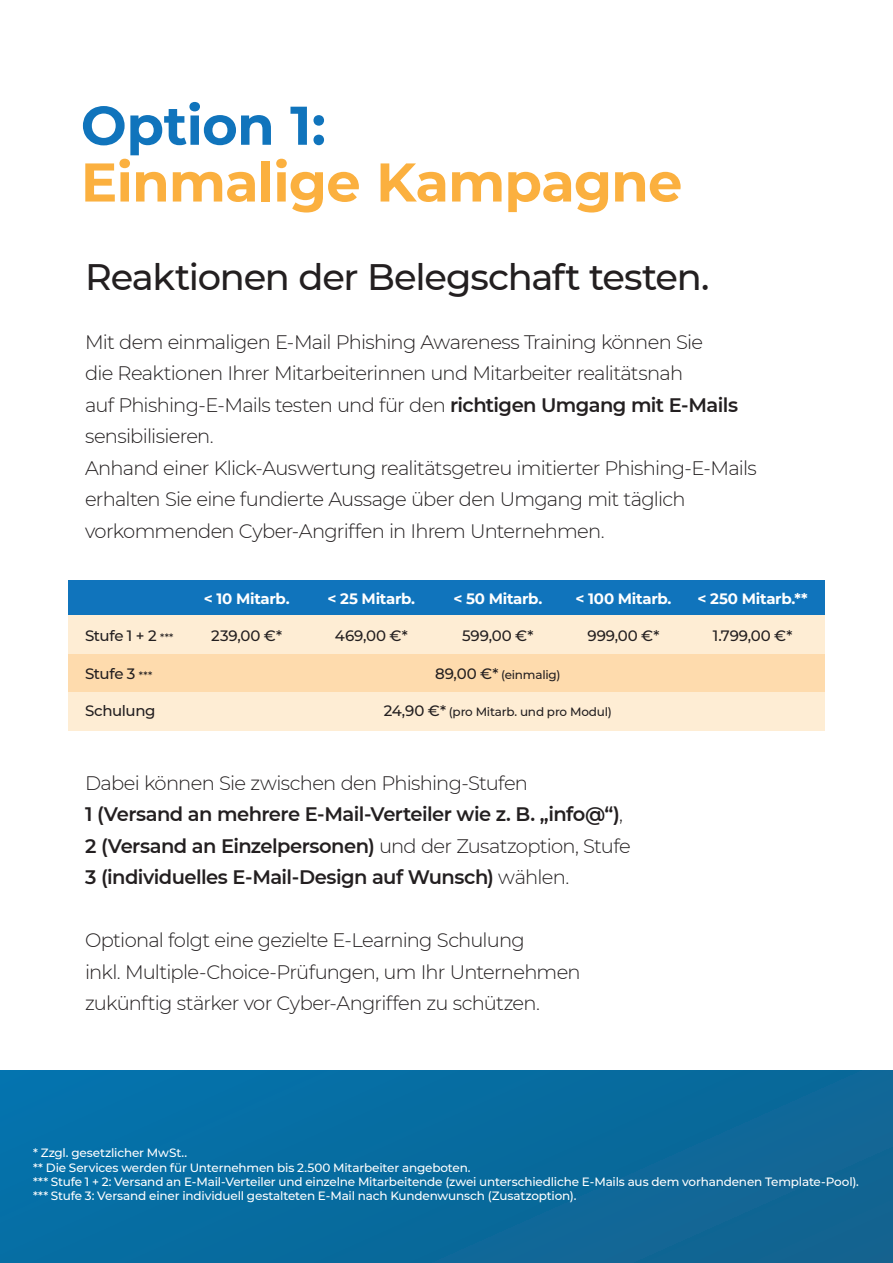
<style>
.page{position:relative;width:893px;height:1263px;background:#fff}
.page>*{position:absolute;margin:0;border:0;box-sizing:border-box;transform-origin:0 0}
.t1{font:700 54.45px "Montserrat";letter-spacing:-.015em;color:#fbb03f}
.t2{font:700 54.45px "Montserrat";letter-spacing:-.01em;color:#1074bc}
.t3{font:500 36.9px "Montserrat";letter-spacing:-.035em;color:#231f20}
.t4{font:300 19.5px/31.5px "Montserrat";letter-spacing:-.035em;color:#231f20}
.t5{font:600 19.5px/31.5px "Montserrat";letter-spacing:-.03em;color:#231f20}
.t6{font:500 15px "Montserrat";letter-spacing:-.015em;color:#231f20}
.t7{font:700 15px "Montserrat";letter-spacing:-.015em;color:#fff}
.t8{font:500 12px/14.4px "Montserrat";letter-spacing:-.015em;color:#fff}
.t9{font:500 12px "Montserrat";letter-spacing:-.02em;color:#231f20}
.s1{font-weight:600}
.s2{font-size:10.5px}
.s3{font-size:15px}
.s4{font-weight:300}
</style>
<div class="page">
<div style="left:0;top:1070px;width:893px;height:193px;background:linear-gradient(to right,#0371a9,#106593)"></div>
<div style="left:68px;top:654px;width:757px;height:39px;background:#fedbad"></div>
<div style="left:68px;top:693px;width:757px;height:38px;background:#feedd4"></div>
<div style="left:68px;top:615px;width:757px;height:38px;background:#feedd4"></div>
<div style="left:68px;top:580px;width:757px;height:34px;background:#1074bc"></div>
<h1 class="t2" style="left:81px;top:86px;width:247px">Option 1:</h1>
<h1 class="t1" style="left:81px;top:143px;width:603px">Einmalige Kampagne</h1>
<h2 class="t3" style="left:85px;top:251px;width:626px">Reaktionen der Belegschaft testen.</h2>
<p class="t4" style="left:85px;top:326px;width:673px">Mit dem einmaligen E-Mail Phishing Awareness Training können Sie<br>die Reaktionen Ihrer Mitarbeiterinnen und Mitarbeiter realitätsnah<br>auf Phishing-E-Mails testen und für den <span class="s1">richtigen Umgang mit E-Mails </span>sensibilisieren.<br>Anhand einer Klick-Auswertung realitätsgetreu imitierter Phishing-E-Mails erhalten Sie eine fundierte Aussage über den Umgang mit täglich vorkommenden Cyber-Angriffen in Ihrem Unternehmen.</p>
<p class="t6" style="left:85px;top:625px;width:90px">Stufe 1 + 2 <span class="s2">***</span></p>
<p class="t6" style="left:85px;top:663px;width:69px">Stufe 3 <span class="s2">***</span></p>
<p class="t6" style="left:85px;top:700px;width:72px">Schulung</p>
<p class="t7" style="left:204px;top:587px;width:87px">&lt; 10 Mitarb.</p>
<p class="t6" style="left:211px;top:625px;width:72px">239,00 €*</p>
<p class="t7" style="left:327px;top:587px;width:89px">&lt; 25 Mitarb.</p>
<p class="t6" style="left:335px;top:625px;width:74px">469,00 €*</p>
<p class="t7" style="left:453px;top:587px;width:90px">&lt; 50 Mitarb.</p>
<p class="t6" style="left:462px;top:625px;width:73px">599,00 €*</p>
<p class="t9" style="left:435px;top:666px;width:127px"><span class="s3">89,00 €*</span> (einmalig)</p>
<p class="t9" style="left:384px;top:703px;width:230px"><span class="s3">24,90 €*</span> (pro Mitarb. und pro Modul)</p>
<p class="t7" style="left:575px;top:587px;width:98px">&lt; 100 Mitarb.</p>
<p class="t6" style="left:587px;top:625px;width:73px">999,00 €*</p>
<p class="t5" style="left:85px;top:766px;width:547px"><span class="s4">Dabei können Sie zwischen den Phishing-Stufen<br></span>1 (Versand an mehrere E-Mail-Verteiler wie z. B. „info@“)<span class="s4">, </span>2 (Versand an Einzelpersonen) <span class="s4">und der Zusatzoption, Stufe </span>3 (individuelles E-Mail-Design auf Wunsch) <span class="s4">wählen.</span></p>
<p class="t4" style="left:85px;top:924px;width:497px">Optional folgt eine gezielte E-Learning Schulung<br>inkl. Multiple-Choice-Prüfungen, um Ihr Unternehmen zukünftig stärker vor Cyber-Angriffen zu schützen.</p>
<p class="t7" style="left:697px;top:587px;width:112px">&lt; 250 Mitarb.**</p>
<p class="t6" style="left:713px;top:625px;width:81px">1.799,00 €*</p>
<p class="t8" style="left:33px;top:1145px;width:827px">* Zzgl. gesetzlicher MwSt..<br>** Die Services werden für Unternehmen bis 2.500 Mitarbeiter angeboten.<br>*** Stufe 1 + 2: Versand an E-Mail-Verteiler und einzelne Mitarbeitende (zwei unterschiedliche E-Mails aus dem vorhandenen Template-Pool). *** Stufe 3: Versand einer individuell gestalteten E-Mail nach Kundenwunsch (Zusatzoption).</p>
</div>
